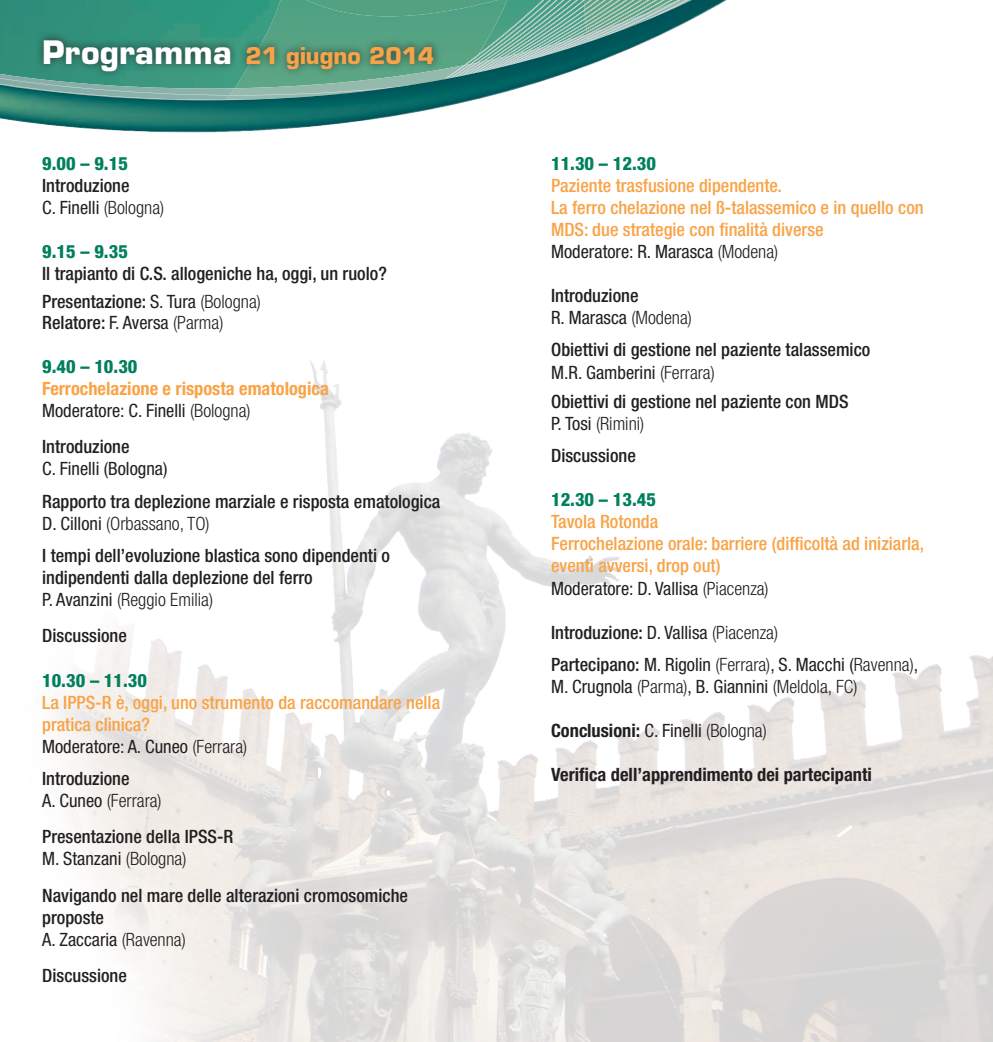
<style>
.page{position:relative;width:993px;height:1042px;background:#fff}
.page>*{position:absolute;margin:0;border:0;box-sizing:border-box;transform-origin:0 0}
.t1{font:700 22.57px "Eurostile";color:#f9a346}
.t2{font:500 condensed 18.38px/22.1px "Helvetica Neue";color:#231f20}
.t3{font:condensed 18.38px "Helvetica Neue";color:#231f20}
.t4{font:500 condensed 18.38px/22.1px "Helvetica Neue";color:#f9a346}
.t5{font:300 condensed 18.38px "Helvetica Neue";color:#231f20}
.t6{font:700 condensed 18.38px "Helvetica Neue";color:#231f20}
.t7{font:800 condensed 18.38px "Helvetica Neue";color:#02805e}
.t8{font:700 condensed 18.38px "Helvetica Neue";color:#f9a346}
.s1{font-size:31.5px;color:#fff}
.s2{font-weight:300}
.s3{font-weight:400}
.s4{font-weight:500}
</style>
<div class="page">
<img style="left:58px;top:360px;width:934px;height:682px">
<img style="left:0;top:0;width:727px;height:133px">
<div style="left:35px;top:31px;width:407px;height:48px;background:#231f20;opacity:.75"></div>
<p class="t1" style="left:42px;top:41px;width:393px"><span class="s1">Programma</span> 21 giugno 2014</p>
<p class="t7" style="left:42px;top:152px;width:87px">9.00 – 9.15</p>
<p class="t2" style="left:42px;top:174px;width:89px">Introduzione</p>
<p class="t3" style="left:42px;top:196px;width:124px">C. Finelli <span class="s2">(Bologna)</span></p>
<p class="t7" style="left:42px;top:240px;width:87px">9.15 – 9.35</p>
<p class="t2" style="left:42px;top:262px;width:346px">Il trapianto di C.S. allogeniche ha, oggi, un ruolo?</p>
<p class="t2" style="left:42px;top:290px;width:220px">Presentazione: <span class="s3">S. Tura</span> <span class="s2">(Bologna)</span></p>
<p class="t2" style="left:42px;top:311px;width:183px">Relatore: <span class="s3">F. Aversa</span> <span class="s2">(Parma)</span></p>
<p class="t7" style="left:42px;top:355px;width:97px">9.40 – 10.30</p>
<p class="t8" style="left:42px;top:377px;width:288px">Ferrochelazione e risposta ematologica</p>
<p class="t3" style="left:42px;top:400px;width:210px">Moderatore: C. Finelli <span class="s2">(Bologna)</span></p>
<p class="t2" style="left:42px;top:435px;width:89px">Introduzione</p>
<p class="t3" style="left:42px;top:458px;width:127px">C. Finelli (Bologna)</p>
<p class="t2" style="left:42px;top:490px;width:399px">Rapporto tra deplezione marziale e risposta ematologica</p>
<p class="t5" style="left:42px;top:513px;width:169px"><span class="s3">D. Cilloni</span> (Orbassano, TO)</p>
<p class="t2" style="left:42px;top:544px;width:349px">I tempi dell’evoluzione blastica sono dipendenti o indipendenti dalla deplezione del ferro</p>
<p class="t5" style="left:42px;top:589px;width:172px"><span class="s3">P. Avanzini</span> (Reggio Emilia)</p>
<p class="t2" style="left:42px;top:625px;width:86px">Discussione</p>
<p class="t7" style="left:42px;top:669px;width:106px">10.30 – 11.30</p>
<p class="t4" style="left:42px;top:691px;width:399px">La IPPS-R è, oggi, uno strumento da raccomandare nella pratica clinica?</p>
<p class="t3" style="left:42px;top:735px;width:206px">Moderatore: A. Cuneo <span class="s2">(Ferrara)</span></p>
<p class="t2" style="left:42px;top:767px;width:89px">Introduzione</p>
<p class="t5" style="left:42px;top:790px;width:121px"><span class="s3">A. Cuneo</span> (Ferrara)</p>
<p class="t2" style="left:42px;top:825px;width:193px">Presentazione della IPSS-R</p>
<p class="t3" style="left:42px;top:848px;width:146px">M. Stanzani <span class="s2">(Bologna)</span></p>
<p class="t2" style="left:42px;top:884px;width:367px">Navigando nel mare delle alterazioni cromosomiche</p>
<p class="t2" style="left:42px;top:906px;width:63px">proposte</p>
<p class="t3" style="left:42px;top:928px;width:145px">A. Zaccaria <span class="s2">(Ravenna)</span></p>
<p class="t2" style="left:42px;top:964px;width:86px">Discussione</p>
<p class="t7" style="left:551px;top:152px;width:106px">11.30 – 12.30</p>
<p class="t4" style="left:551px;top:174px;width:232px">Paziente trasfusione dipendente.</p>
<p class="t4" style="left:551px;top:196px;width:374px">La ferro chelazione nel ß-talassemico e in quello con<br>MDS: due strategie con finalità diverse</p>
<p class="t3" style="left:551px;top:241px;width:229px">Moderatore: R. Marasca <span class="s2">(Modena)</span></p>
<p class="t2" style="left:551px;top:284px;width:89px">Introduzione</p>
<p class="t3" style="left:551px;top:307px;width:142px">R. Marasca <span class="s2">(Modena)</span></p>
<p class="t2" style="left:551px;top:339px;width:321px">Obiettivi di gestione nel paziente talassemico</p>
<p class="t3" style="left:551px;top:361px;width:165px">M.R. Gamberini <span class="s2">(Ferrara)</span></p>
<p class="t2" style="left:551px;top:390px;width:299px">Obiettivi di gestione nel paziente con MDS</p>
<p class="t5" style="left:551px;top:412px;width:95px"><span class="s3">P. Tosi</span> (Rimini)</p>
<p class="t2" style="left:551px;top:444px;width:86px">Discussione</p>
<p class="t7" style="left:551px;top:488px;width:106px">12.30 – 13.45</p>
<p class="t4" style="left:551px;top:510px;width:109px">Tavola Rotonda</p>
<p class="t4" style="left:551px;top:532px;width:374px">Ferrochelazione orale: barriere (difficoltà ad iniziarla, eventi avversi, drop out)</p>
<p class="t3" style="left:551px;top:577px;width:219px">Moderatore: D. Vallisa <span class="s2">(Piacenza)</span></p>
<p class="t2" style="left:551px;top:621px;width:228px">Introduzione: <span class="s3">D. Vallisa</span> <span class="s2">(Piacenza)</span></p>
<p class="t3" style="left:551px;top:654px;width:368px"><span class="s4">Partecipano:</span> M. Rigolin <span class="s2">(Ferrara)</span>, S. Macchi (<span class="s2">Ravenna)</span>,</p>
<p class="t3" style="left:551px;top:676px;width:308px">M. Crugnola <span class="s2">(Parma)</span>, B. Giannini <span class="s2">(Meldola, FC)</span></p>
<p class="t6" style="left:551px;top:720px;width:217px">Conclusioni: <span class="s3">C. Finelli</span> <span class="s2">(Bologna)</span></p>
<p class="t6" style="left:551px;top:764px;width:322px">Verifica dell’apprendimento dei partecipanti</p>
</div>
